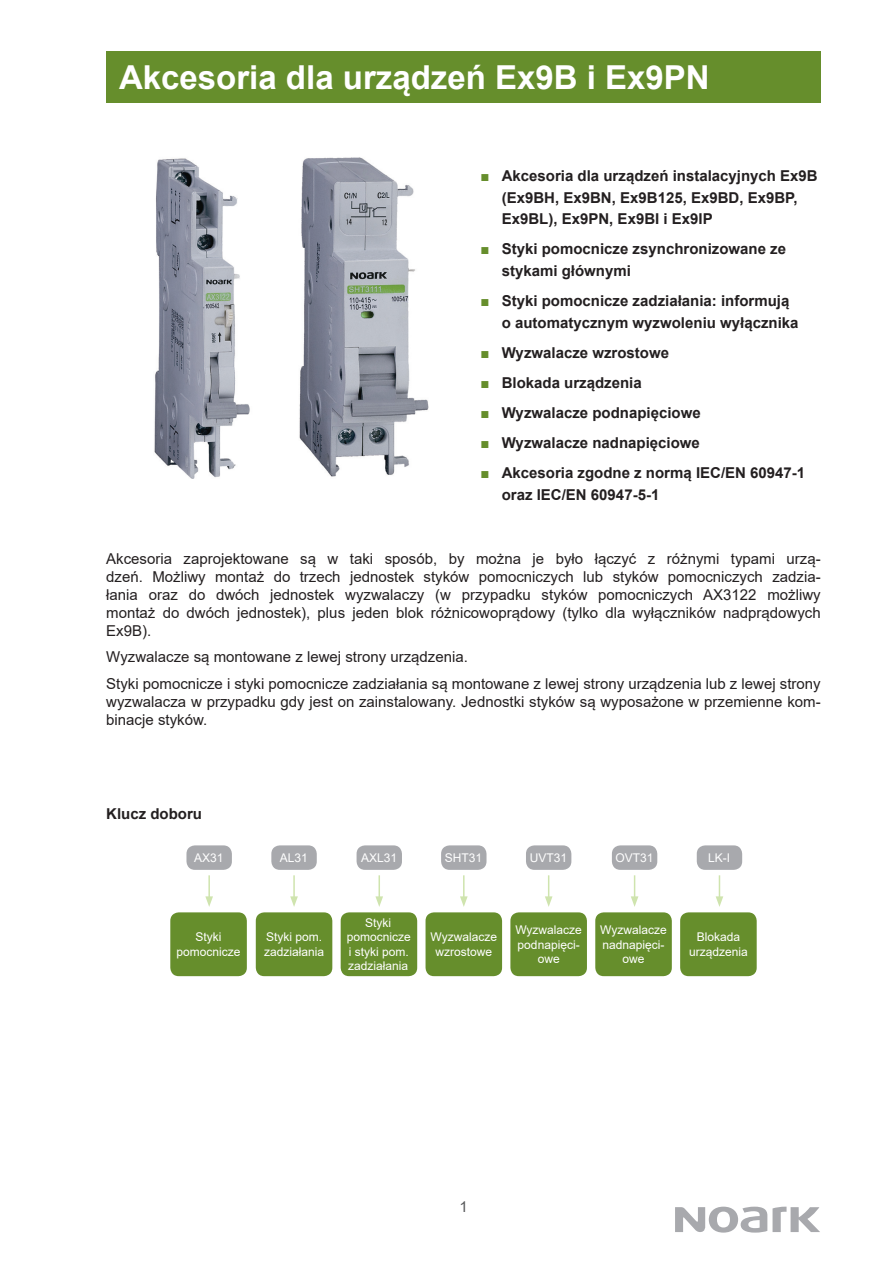
<style>
.page{position:relative;width:893px;height:1263px;background:#fff}
.page>*{position:absolute;margin:0;border:0;box-sizing:border-box;transform-origin:0 0}
.t1{font:700 33px "Arial";color:#fff}
.t2{font:15px/18px "Arial";color:#231f20}
.t3{font:700 15px/21.6px "Arial";color:#231f20}
.t4{font:15px "Arial";color:#57585a}
.t5{font:12px/14.4px "Arial";color:#fff;text-align:center}
.s1{color:#668e2c}
</style>
<div class="page">
<svg style="left:675px;top:1206px;width:145px;height:26px"></svg>
<div style="left:106px;top:51px;width:715px;height:51px;background:#668e2c"></div>
<div style="left:186px;top:845px;width:46px;height:25px;background:#a8a9ad;border-radius:9px"></div>
<div style="left:170px;top:912px;width:77px;height:64px;background:#668e2c;border-radius:9px"></div>
<div style="left:271px;top:845px;width:46px;height:25px;background:#a8a9ad;border-radius:9px"></div>
<div style="left:256px;top:912px;width:76px;height:64px;background:#668e2c;border-radius:9px"></div>
<div style="left:357px;top:845px;width:45px;height:25px;background:#a8a9ad;border-radius:9px"></div>
<div style="left:341px;top:912px;width:76px;height:64px;background:#668e2c;border-radius:9px"></div>
<div style="left:441px;top:845px;width:45px;height:25px;background:#a8a9ad;border-radius:9px"></div>
<div style="left:426px;top:912px;width:76px;height:64px;background:#668e2c;border-radius:9px"></div>
<div style="left:526px;top:845px;width:45px;height:25px;background:#a8a9ad;border-radius:9px"></div>
<div style="left:510px;top:912px;width:77px;height:64px;background:#668e2c;border-radius:9px"></div>
<div style="left:612px;top:845px;width:45px;height:25px;background:#a8a9ad;border-radius:9px"></div>
<div style="left:595px;top:912px;width:77px;height:64px;background:#668e2c;border-radius:9px"></div>
<hr style="left:208px;top:875px;width:2px;height:24px;background:#cfe4ae">
<svg style="left:205px;top:896px;width:8px;height:11px"></svg>
<hr style="left:293px;top:875px;width:2px;height:24px;background:#cfe4ae">
<svg style="left:290px;top:896px;width:8px;height:11px"></svg>
<hr style="left:378px;top:875px;width:2px;height:24px;background:#cfe4ae">
<svg style="left:375px;top:896px;width:8px;height:11px"></svg>
<hr style="left:463px;top:875px;width:2px;height:24px;background:#cfe4ae">
<svg style="left:460px;top:896px;width:8px;height:11px"></svg>
<svg style="left:545px;top:875px;width:7px;height:32px"></svg>
<svg style="left:631px;top:875px;width:7px;height:32px"></svg>
<img style="left:154px;top:158px;width:96px;height:321px">
<img style="left:299px;top:157px;width:130px;height:320px">
<div style="left:697px;top:845px;width:45px;height:25px;background:#a8a9ad;border-radius:9px"></div>
<div style="left:680px;top:912px;width:77px;height:64px;background:#668e2c;border-radius:9px"></div>
<svg style="left:716px;top:875px;width:7px;height:32px"></svg>
<h1 class="t1" style="left:119px;top:54px;width:592px">Akcesoria dla urządzeń Ex9B i Ex9PN</h1>
<p class="t3" style="left:502px;top:165px;width:317px;text-indent:-21px"><span class="s1">■</span> Akcesoria dla urządzeń instalacyjnych Ex9B (Ex9BH, Ex9BN, Ex9B125, Ex9BD, Ex9BP,<br>Ex9BL), Ex9PN, Ex9BI i Ex9IP</p>
<p class="t3" style="left:502px;top:238px;width:286px;text-indent:-21px"><span class="s1">■</span> Styki pomocnicze zsynchronizowane ze stykami głównymi</p>
<p class="t3" style="left:502px;top:290px;width:298px;text-indent:-21px"><span class="s1">■</span> Styki pomocnicze zadziałania: informują o automatycznym wyzwoleniu wyłącznika</p>
<p class="t3" style="left:480px;top:342px;width:190px"><span class="s1">■</span> Wyzwalacze wzrostowe</p>
<p class="t3" style="left:480px;top:372px;width:163px"><span class="s1">■</span> Blokada urządzenia</p>
<p class="t3" style="left:480px;top:402px;width:222px"><span class="s1">■</span> Wyzwalacze podnapięciowe</p>
<p class="t3" style="left:480px;top:432px;width:221px"><span class="s1">■</span> Wyzwalacze nadnapięciowe</p>
<p class="t3" style="left:502px;top:462px;width:305px;text-indent:-21px"><span class="s1">■</span> Akcesoria zgodne z normą IEC/EN 60947-1 oraz IEC/EN 60947-5-1</p>
<p class="t2" style="left:106px;top:549px;width:716px;text-align:justify">Akcesoria zaprojektowane są w taki sposób, by można je było łączyć z różnymi typami urzą&shy;dzeń. Możliwy montaż do trzech jednostek styków pomocniczych lub styków pomocniczych zadzia&shy;łania oraz do dwóch jednostek wyzwalaczy (w przypadku styków pomocniczych AX3122 możliwy montaż do dwóch jednostek), plus jeden blok różnicowoprądowy (tylko dla wyłączników nadprądowych Ex9B).</p>
<p class="t2" style="left:106px;top:644px;width:716px;line-height:26.5px">Wyzwalacze są montowane z lewej strony urządzenia.<br>Styki pomocnicze i styki pomocnicze zadziałania są montowane z lewej strony urządzenia lub z lewej strony</p>
<p class="t2" style="left:106px;top:692px;width:716px">wyzwalacza w przypadku gdy jest on zainstalowany. Jednostki styków są wyposażone w przemienne kom&shy;binacje styków.</p>
<p class="t3" style="left:106px;top:803px;width:97px">Klucz doboru</p>
<p class="t5" style="left:194px;top:850px;width:31px">AX31</p>
<p class="t5" style="left:177px;top:930px;width:66px">Styki pomocnicze</p>
<p class="t5" style="left:280px;top:850px;width:30px">AL31</p>
<p class="t5" style="left:264px;top:930px;width:62px;text-align:left">Styki pom. zadziałania</p>
<p class="t5" style="left:361px;top:850px;width:38px">AXL31</p>
<p class="t5" style="left:445px;top:850px;width:39px">SHT31</p>
<p class="t5" style="left:530px;top:850px;width:39px">UVT31</p>
<p class="t5" style="left:615px;top:850px;width:40px">OVT31</p>
<p class="t5" style="left:347px;top:915px;width:66px">Styki pomocnicze i styki pom. zadziałania</p>
<p class="t5" style="left:430px;top:930px;width:68px">Wyzwalacze wzrostowe</p>
<p class="t5" style="left:515px;top:923px;width:68px">Wyzwalacze podnapięci&shy;owe</p>
<p class="t5" style="left:600px;top:923px;width:68px">Wyzwalacze nadnapięci&shy;owe</p>
<p class="t5" style="left:708px;top:850px;width:24px">LK-I</p>
<p class="t5" style="left:689px;top:930px;width:60px">Blokada urządzenia</p>
<p class="t4" style="left:459px;top:1197px;width:10px">1</p>
</div>
